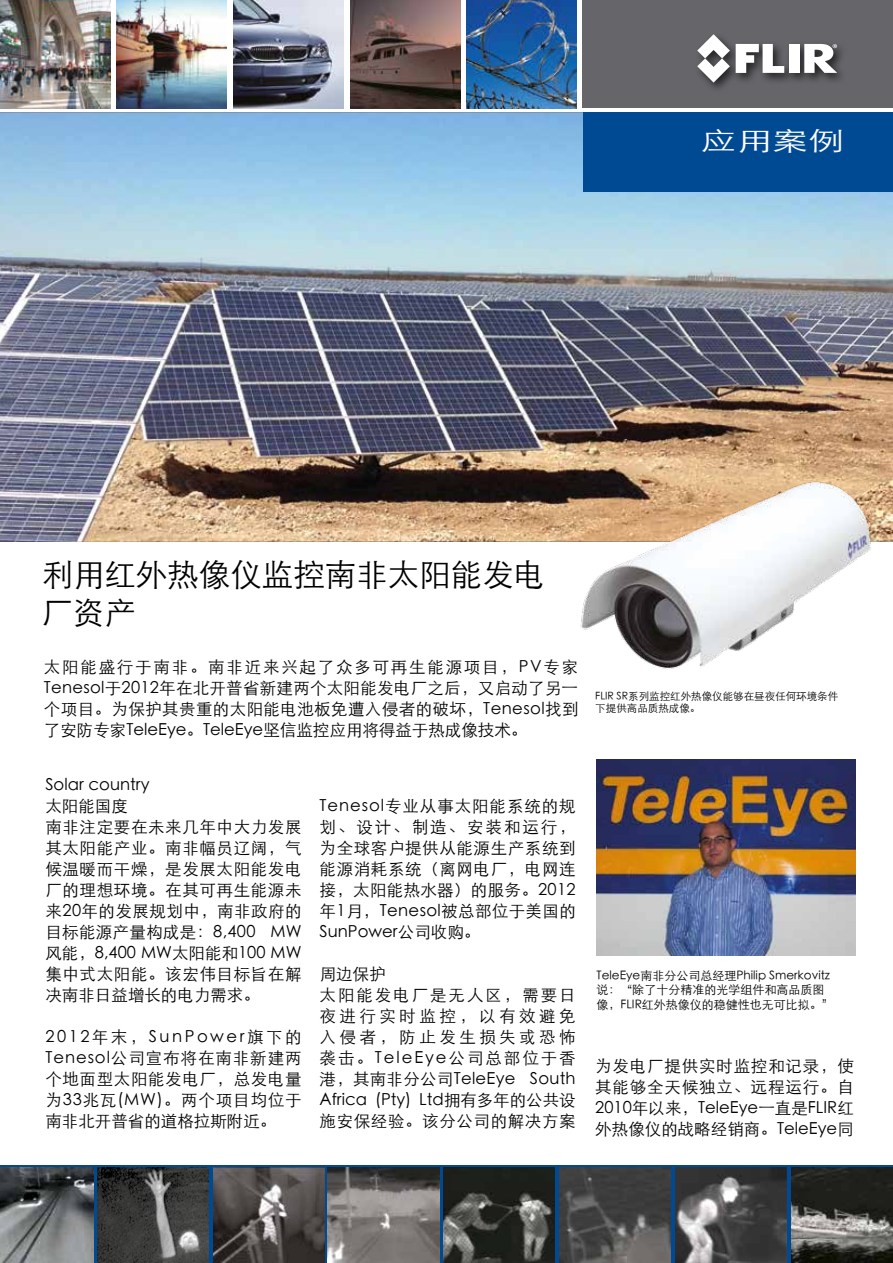
<style>
.page{position:relative;width:893px;height:1263px;background:#fff}
.page>*{position:absolute;margin:0;border:0;box-sizing:border-box;transform-origin:0 0}
.t1{font:300 31.5px/37.8px "ST Heiti SC";color:#000}
.t2{font:300 25.5px "ST Heiti SC";color:#fff;scale:1.41 1}
.t3{font:300 16.5px/21px "ST Heiti SC";letter-spacing:.02em;color:#000;text-align:justify}
.t4{font:300 12px/14.4px "ST Heiti SC";color:#000}
.t5{font:300 10.5px/12.6px "ST Heiti SC";color:#000}
</style>
<div class="page">
<img style="left:597px;top:759px;width:258px;height:197px">
<img style="left:0;top:112px;width:893px;height:430px">
<div style="left:583px;top:0;width:310px;height:107px;background:#66656a"></div>
<div style="left:694px;top:31px;width:155px;height:63px;background:#000;opacity:.66"></div>
<svg style="left:736px;top:44px;width:48px;height:29px"></svg>
<div style="left:789px;top:44px;width:10px;height:29px;background:#fff"></div>
<svg style="left:697px;top:34px;width:33px;height:49px"></svg>
<svg style="left:804px;top:44px;width:33px;height:29px"></svg>
<img style="left:467px;top:0;width:110px;height:108px">
<img style="left:350px;top:0;width:110px;height:108px">
<img style="left:233px;top:0;width:110px;height:108px">
<img style="left:117px;top:0;width:110px;height:108px">
<img style="left:0;top:0;width:110px;height:108px">
<div style="left:583px;top:112px;width:310px;height:80px;background:#004a93"></div>
<svg style="left:0;top:1165px;width:893px;height:98px;background:#0a4b8b"></svg>
<img style="left:328px;top:1167px;width:111px;height:96px">
<img style="left:0;top:1167px;width:93px;height:96px">
<img style="left:444px;top:1167px;width:111px;height:96px">
<img style="left:98px;top:1167px;width:111px;height:96px">
<img style="left:559px;top:1167px;width:112px;height:96px">
<img style="left:213px;top:1167px;width:112px;height:96px">
<img style="left:675px;top:1167px;width:111px;height:96px">
<img style="left:791px;top:1167px;width:102px;height:96px">
<img style="left:547px;top:464px;width:343px;height:205px">
<h2 class="t2" style="left:700px;top:119px;width:103px">应用案例</h2>
<h1 class="t1" style="left:41px;top:552px;width:505px">利用红外热像仪监控南非太阳能发电厂资产</h1>
<p class="t3" style="left:44px;top:654px;width:536px">太阳能盛行于南非。南非近来兴起了众多可再生能源项目，PV专家Tenesol于2012年在北开普省新建两个太阳能发电厂之后，又启动了另一个项目。为保护其贵重的太阳能电池板免遭入侵者的破坏，Tenesol找到了安防专家TeleEye。TeleEye坚信监控应用将得益于热成像技术。</p>
<p class="t3" style="left:45px;top:772px;width:258px;text-align:left">Solar country<br>太阳能国度<br>南非注定要在未来几年中大力发展其太阳能产业。南非幅员辽阔，气候温暖而干燥，是发展太阳能发电厂的理想环境。在其可再生能源未来20年的发展规划中，南非政府的目标能源产量构成是：8,400 MW风能，8,400 MW太阳能和100 MW集中式太阳能。该宏伟目标旨在解决南非日益增长的电力需求。</p>
<p class="t3" style="left:45px;top:1024px;width:258px">2012年末，SunPower旗下的Tenesol公司宣布将在南非新建两个地面型太阳能发电厂，总发电量为33兆瓦(MW)。两个项目均位于南非北开普省的道格拉斯附近。</p>
<p class="t3" style="left:320px;top:793px;width:258px">Tenesol专业从事太阳能系统的规划、设计、制造、安装和运行，为全球客户提供从能源生产系统到能源消耗系统（离网电厂，电网连接，太阳能热水器）的服务。2012年1月，Tenesol被总部位于美国的SunPower公司收购。</p>
<p class="t3" style="left:320px;top:961px;width:258px;text-align:left">周边保护<br>太阳能发电厂是无人区，需要日夜进行实时监控，以有效避免入侵者，防止发生损失或恐怖袭击。TeleEye公司总部位于香港，其南非分公司TeleEye South<br>Africa (Pty) Ltd拥有多年的公共设施安保经验。该分公司的解决方案</p>
<p class="t5" style="left:595px;top:689px;width:244px">FLIR SR系列监控红外热像仪能够在昼夜任何环境条件下提供高品质热成像。</p>
<p class="t4" style="left:597px;top:967px;width:239px">TeleEye南非分公司总经理Philip Smerkovitz说：“除了十分精准的光学组件和高品质图像，FLIR红外热像仪的稳健性也无可比拟。”</p>
<p class="t3" style="left:595px;top:1053px;width:260px">为发电厂提供实时监控和记录，使其能够全天候独立、远程运行。自2010年以来，TeleEye一直是FLIR红外热像仪的战略经销商。TeleEye同</p>
</div>
